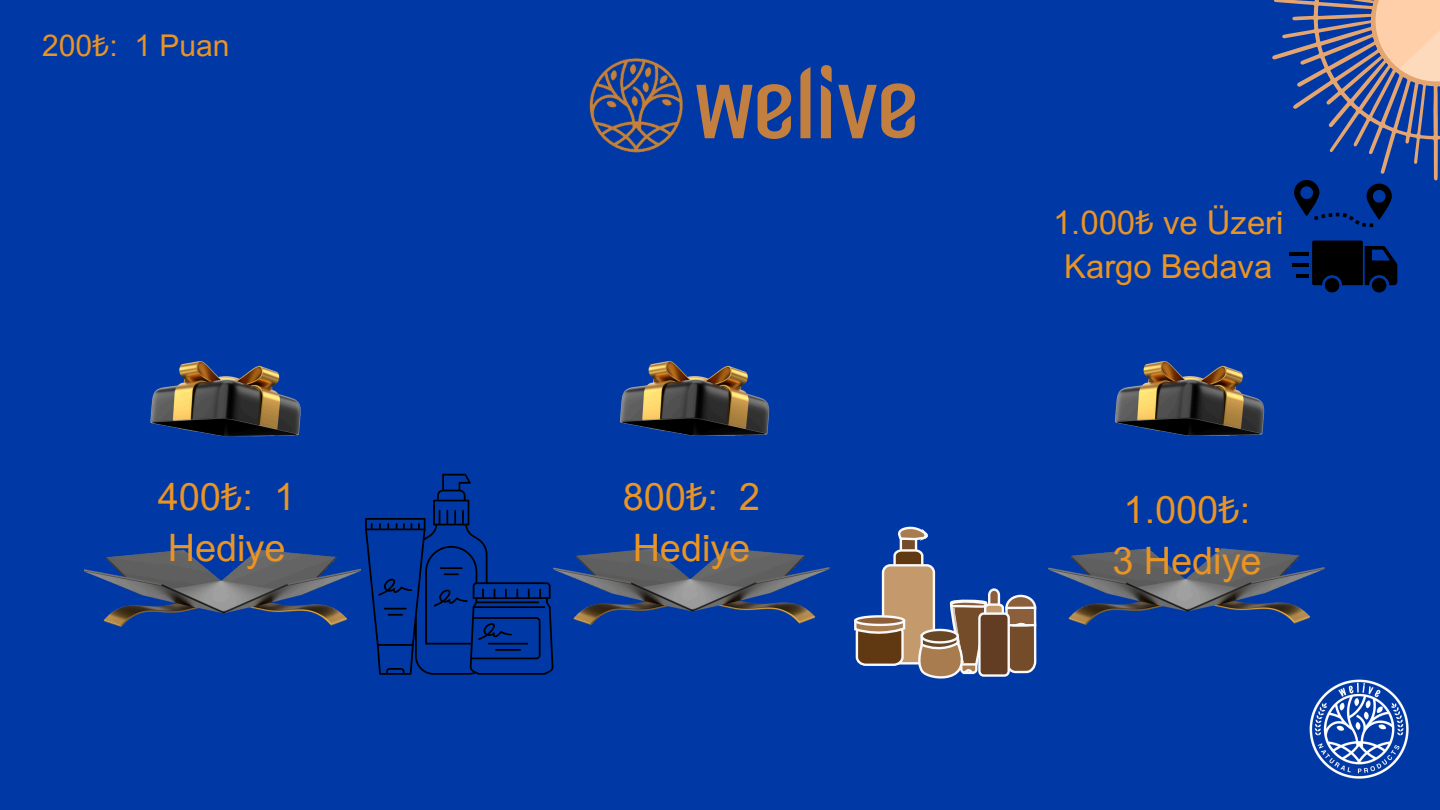
<style>
.page{position:relative;width:1440px;height:810px;background:#0039a6}
.page>*{position:absolute;margin:0;border:0;box-sizing:border-box;transform-origin:0 0}
.t1{font:37.8px/51.4px "Arial MT Pro";color:#ea9423}
.t2{font:32.8px/44.6px "Arial MT Pro";color:#ea9423;text-align:center}
.t3{font:30px "Arial MT Pro";color:#ea9423}
.s1{font-family:"Noto Sans"}
</style>
<div class="page">
<img style="left:84px;top:361px;width:276px;height:266px">
<img style="left:553px;top:361px;width:276px;height:264px">
<img style="left:1049px;top:361px;width:276px;height:264px">
<svg style="left:365px;top:474px;width:188px;height:201px"></svg>
<div style="left:901px;top:539px;width:15px;height:20px;background:#754c29"></div>
<div style="left:900px;top:537px;width:17px;height:23px;border:2px solid #f9f9f9"></div>
<svg style="left:893px;top:548px;width:31px;height:16px"></svg>
<div style="left:883px;top:565px;width:51px;height:98px;background:#c49a6c;border-radius:7px"></div>
<div style="left:882px;top:564px;width:53px;height:101px;border:2px solid #f9f9f9;border-radius:7px"></div>
<svg style="left:898px;top:526px;width:30px;height:16px"></svg>
<svg style="left:854px;top:614px;width:53px;height:52px;background:#8f7661"></svg>
<svg style="left:915px;top:587px;width:121px;height:92px"></svg>
<hr style="left:1289px;top:253px;width:20px;height:3px;background:#000">
<hr style="left:1292px;top:263px;width:17px;height:4px;background:#000">
<hr style="left:1296px;top:274px;width:13px;height:4px;background:#000">
<svg style="left:1272px;top:0;width:168px;height:227px"></svg>
<svg style="left:1312px;top:241px;width:85px;height:51px"></svg>
<svg style="left:696px;top:84px;width:95px;height:55px"></svg>
<svg style="left:800px;top:67px;width:10px;height:71px"></svg>
<svg style="left:821px;top:65px;width:11px;height:73px"></svg>
<svg style="left:838px;top:83px;width:77px;height:55px"></svg>
<img style="left:589px;top:58px;width:94px;height:95px">
<img style="left:1309px;top:679px;width:100px;height:100px">
<p class="t3" style="left:42px;top:34px;width:189px">200<span class="s1">₺</span>: 1 Puan</p>
<p class="t1" style="left:158px;top:476px;width:139px">400<span class="s1">₺</span>: 1<br>Hediye</p>
<p class="t1" style="left:623px;top:476px;width:139px">800<span class="s1">₺</span>: 2<br>Hediye</p>
<p class="t2" style="left:1053px;top:204px;width:228px">1.000<span class="s1">₺</span> ve Üzeri<br>Kargo Bedava</p>
<p class="t1" style="left:1112px;top:489px;width:151px">1.000<span class="s1">₺</span>:<br>3 Hediye</p>
</div>
